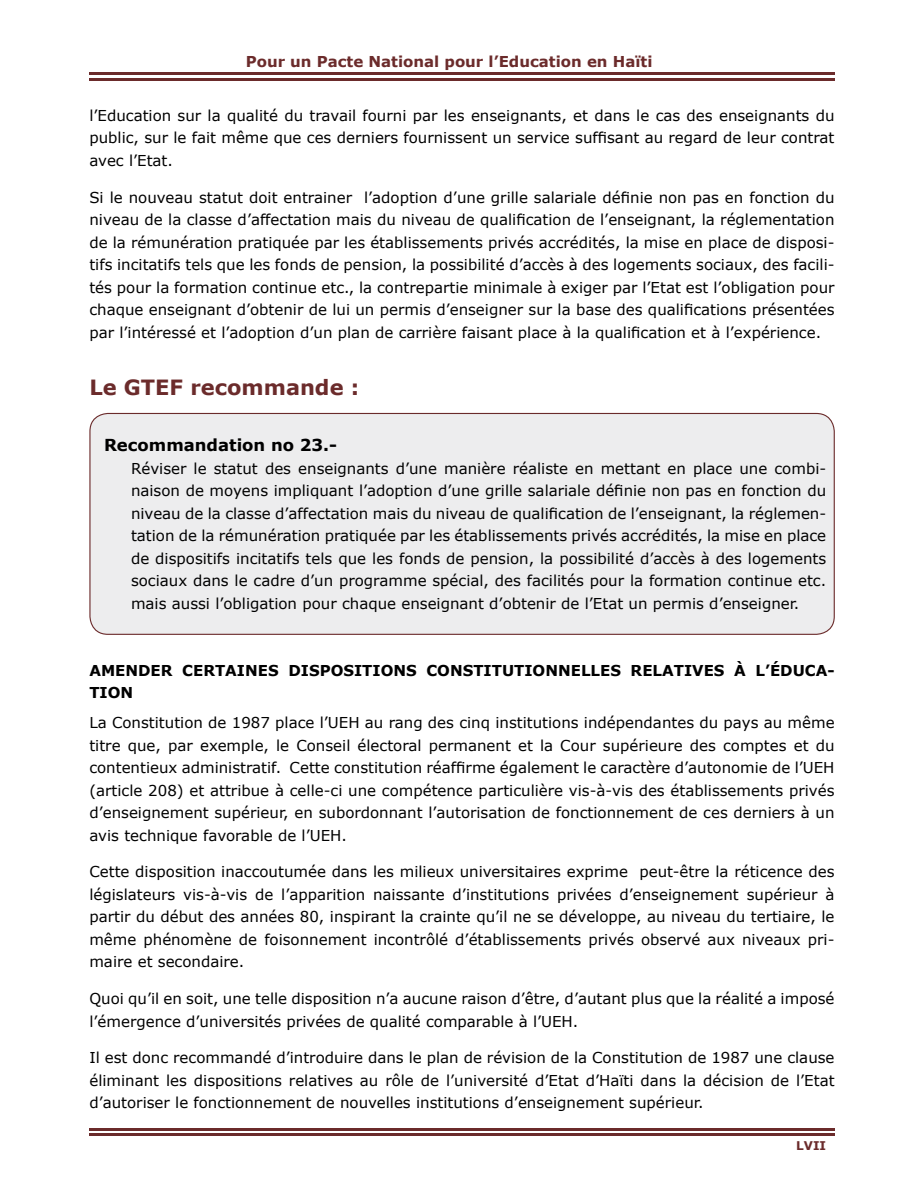
<style>
.page{position:relative;width:918px;height:1188px;background:#fff}
.page>*{position:absolute;margin:0;border:0;box-sizing:border-box;transform-origin:0 0}
.t1{font:700 21px "Verdana";color:#6b2b2b}
.t2{font:700 16.5px "Verdana";color:#000}
.t3{font:15px/22.5px "Verdana";color:#000;text-align:justify}
.t4{font:700 15px/22.5px "Verdana";color:#000}
.t5{font:700 15px "Verdana";color:#6b2b2b}
.t6{font:700 12px "Verdana";color:#6b2b2b}
</style>
<div class="page">
<hr style="left:89px;top:78px;width:746px;height:3px;background:#6b2b2b">
<hr style="left:89px;top:73px;width:746px;height:2px;background:#6b2b2b">
<hr style="left:89px;top:1133px;width:746px;height:3px;background:#6b2b2b">
<hr style="left:89px;top:1128px;width:746px;height:2px;background:#6b2b2b">
<div style="left:90px;top:413px;width:744px;height:221px;background:#ededee;border-radius:18px"></div>
<div style="left:89px;top:413px;width:746px;height:222px;border:1px solid #6b2b2b;border-radius:18px"></div>
<p class="t5" style="left:246px;top:51px;width:408px">Pour un Pacte National pour l’Education en Haïti</p>
<p class="t3" style="left:89px;top:104px;width:747px">l’Education sur la qualité du travail fourni par les enseignants, et dans le cas des enseignants du public, sur le fait même que ces derniers fournissent un service suffisant au regard de leur contrat avec l’Etat.</p>
<p class="t3" style="left:89px;top:186px;width:747px">Si le nouveau statut doit entrainer l’adoption d’une grille salariale définie non pas en fonction du niveau de la classe d’affectation mais du niveau de qualification de l’enseignant, la réglementation de la rémunération pratiquée par les établissements privés accrédités, la mise en place de disposi&shy;tifs incitatifs tels que les fonds de pension, la possibilité d’accès à des logements sociaux, des facili&shy;tés pour la formation continue etc., la contrepartie minimale à exiger par l’Etat est l’obligation pour chaque enseignant d’obtenir de lui un permis d’enseigner sur la base des qualifications présentées par l’intéressé et l’adoption d’un plan de carrière faisant place à la qualification et à l’expérience.</p>
<h1 class="t1" style="left:89px;top:372px;width:271px">Le GTEF recommande :</h1>
<p class="t2" style="left:104px;top:434px;width:235px">Recommandation no 23.-</p>
<p class="t3" style="left:131px;top:457px;width:697px">Réviser le statut des enseignants d’une manière réaliste en mettant en place une combi&shy;naison de moyens impliquant l’adoption d’une grille salariale définie non pas en fonction du niveau de la classe d’affectation mais du niveau de qualification de l’enseignant, la réglemen&shy;tation de la rémunération pratiquée par les établissements privés accrédités, la mise en place de dispositifs incitatifs tels que les fonds de pension, la possibilité d’accès à des logements sociaux dans le cadre d’un programme spécial, des facilités pour la formation continue etc. mais aussi l’obligation pour chaque enseignant d’obtenir de l’Etat un permis d’enseigner.</p>
<p class="t4" style="left:89px;top:659px;width:747px">AMENDER CERTAINES DISPOSITIONS CONSTITUTIONNELLES RELATIVES À L’ÉDUCA-<br>TION</p>
<p class="t3" style="left:89px;top:711px;width:747px">La Constitution de 1987 place l’U EH au rang des cinq institutions indépendantes du pays au même titre que, par exemple, le Conseil électoral permanent et la Cour supérieure des comptes et du contentieux administratif. Cette constitution réaffirme également le caractère d’autonomie de l’UEH (article 208) et attribue à celle-ci une compétence particulière vis-à-vis des établissements privés d’enseignement supérieur, en subordonnant l’autorisation de fonctionnement de ces derniers à un avis technique favorable de l’U EH.</p>
<p class="t3" style="left:89px;top:860px;width:747px">Cette disposition inaccoutumée dans les milieux universitaires exprime peut-être la réticence des législateurs vis-à-vis de l’apparition naissante d’institutions privées d’enseignement supérieur à partir du début des années 80, inspirant la crainte qu’il ne se développe, au niveau du tertiaire, le même phénomène de foisonnement incontrôlé d’établissements privés observé aux niveaux pri&shy;maire et secondaire.</p>
<p class="t3" style="left:89px;top:987px;width:747px">Quoi qu’il en soit, une telle disposition n’a aucune raison d’être, d’autant plus que la réalité a imposé l’émergence d’universités privées de qualité comparable à l’U EH.</p>
<p class="t3" style="left:89px;top:1046px;width:747px">Il est donc recommandé d’introduire dans le plan de révision de la Constitution de 1987 une clause éliminant les dispositions relatives au rôle de l’université d’Etat d’Haïti dans la décision de l’Etat d’autoriser le fonctionnement de nouvelles institutions d’enseignement supérieur.</p>
<p class="t6" style="left:796px;top:1137px;width:31px">LVII</p>
</div>
